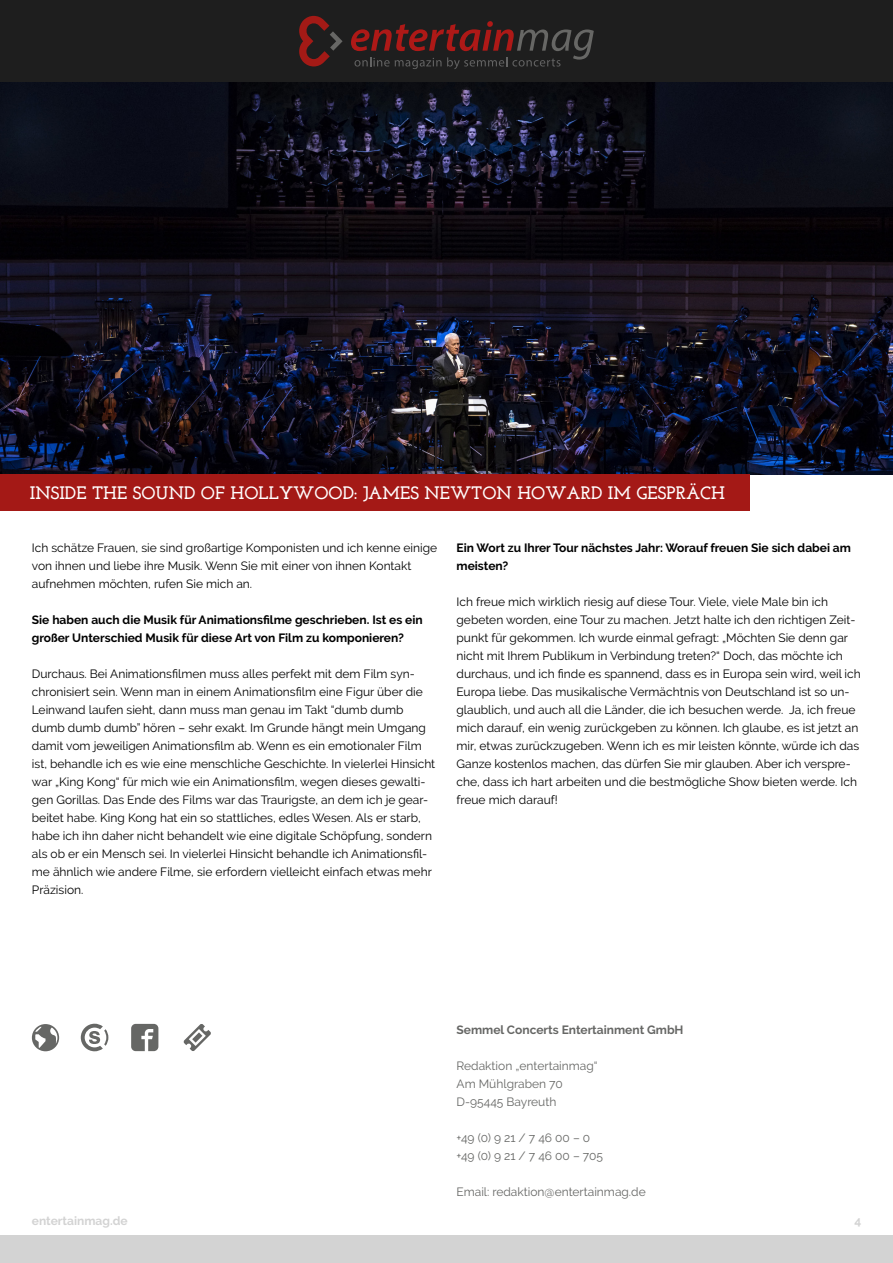
<style>
.page{position:relative;width:893px;height:1263px;background:#fff}
.page>*{position:absolute;margin:0;border:0;box-sizing:border-box;transform-origin:0 0}
.t1{font:700 18px "Josefin Slab";color:#fff}
.t2{font:12px/18px "Raleway";color:#000}
.t3{font:700 12px/18px "Raleway";color:#000}
.t4{font:12px/18px "Raleway";color:#666765}
.t5{font:700 12px "Raleway";color:#666765}
.t6{font:700 12px "Raleway";color:#d3d3d3}
</style>
<div class="page">
<div style="left:0;top:0;width:893px;height:83px;background:#1e1e1e"></div>
<div style="left:0;top:1235px;width:893px;height:28px;background:#d3d3d3"></div>
<svg style="left:299px;top:16px;width:44px;height:50px"></svg>
<svg style="left:351px;top:21px;width:243px;height:48px"></svg>
<img style="left:0;top:83px;width:893px;height:391px">
<div style="left:0;top:474px;width:749px;height:36px;background:#a41916"></div>
<svg style="left:183px;top:1024px;width:28px;height:27px"></svg>
<svg style="left:131px;top:1024px;width:27px;height:27px"></svg>
<svg style="left:32px;top:1024px;width:27px;height:27px"></svg>
<svg style="left:81px;top:1024px;width:27px;height:27px"></svg>
<h1 class="t1" style="left:30px;top:482px;width:697px">INSIDE THE SOUND OF HOLLYWOOD: JAMES NEWTON HOWARD IM GESPRÄCH</h1>
<p class="t2" style="left:32px;top:539px;width:407px">Ich schätze Frauen, sie sind großartige Komponisten und ich kenne einige von ihnen und liebe ihre Musik. Wenn Sie mit einer von ihnen Kontakt aufnehmen möchten, rufen Sie mich an.</p>
<p class="t3" style="left:32px;top:611px;width:392px">Sie haben auch die Musik für Animationsfilme geschrieben. Ist es ein großer Unterschied Musik für diese Art von Film zu komponieren?</p>
<p class="t2" style="left:32px;top:665px;width:405px">Durchaus. Bei Animationsfilmen muss alles perfekt mit dem Film syn&shy;chronisiert sein. Wenn man in einem Animationsfilm eine Figur über die Leinwand laufen sieht, dann muss man genau im Takt “dumb dumb dumb dumb dumb” hören – sehr exakt. Im Grunde hängt mein Umgang damit vom jeweiligen Animationsfilm ab. Wenn es ein emotionaler Film ist, behandle ich es wie eine menschliche Geschichte. In vielerlei Hinsicht war „King Kong“ für mich wie ein Animationsfilm, wegen dieses gewalti&shy;gen Gorillas. Das Ende des Films war das Traurigste, an dem ich je gear&shy;beitet habe. King Kong hat ein so stattliches, edles Wesen. Als er starb, habe ich ihn daher nicht behandelt wie eine digitale Schöpfung, sondern als ob er ein Mensch sei. In vielerlei Hinsicht behandle ich Animationsfil&shy;me ähnlich wie andere Filme, sie erfordern vielleicht einfach etwas mehr Präzision.</p>
<p class="t3" style="left:457px;top:539px;width:396px">Ein Wort zu Ihrer Tour nächstes Jahr: Worauf freuen Sie sich dabei am meisten?</p>
<p class="t2" style="left:457px;top:593px;width:406px">Ich freue mich wirklich riesig auf diese Tour. Viele, viele Male bin ich gebeten worden, eine Tour zu machen. Jetzt halte ich den richtigen Zeit&shy;punkt für gekommen. Ich wurde einmal gefragt: „Möchten Sie denn gar nicht mit Ihrem Publikum in Verbindung treten?“ Doch, das möchte ich durchaus, und ich finde es spannend, dass es in Europa sein wird, weil ich Europa liebe. Das musikalische Vermächtnis von Deutschland ist so un&shy;glaublich, und auch all die Länder, die ich besuchen werde. Ja, ich freue mich darauf, ein wenig zurückgeben zu können. Ich glaube, es ist jetzt an mir, etwas zurückzugeben. Wenn ich es mir leisten könnte, würde ich das Ganze kostenlos machen, das dürfen Sie mir glauben. Aber ich verspre&shy;che, dass ich hart arbeiten und die bestmögliche Show bieten werde. Ich freue mich darauf!</p>
<p class="t5" style="left:457px;top:1023px;width:228px">Semmel Concerts Entertainment GmbH</p>
<p class="t4" style="left:457px;top:1057px;width:143px">Redaktion „entertainmag“<br>Am Mühlgraben 70<br>D-95445 Bayreuth</p>
<p class="t4" style="left:457px;top:1129px;width:148px">+49 (0) 9 21 / 7 46 00 – 0 +49 (0) 9 21 / 7 46 00 – 705</p>
<p class="t4" style="left:457px;top:1183px;width:191px">Email: redaktion@entertainmag.de</p>
<p class="t6" style="left:32px;top:1214px;width:97px">entertainmag.de</p>
<p class="t6" style="left:855px;top:1214px;width:8px">4</p>
</div>
